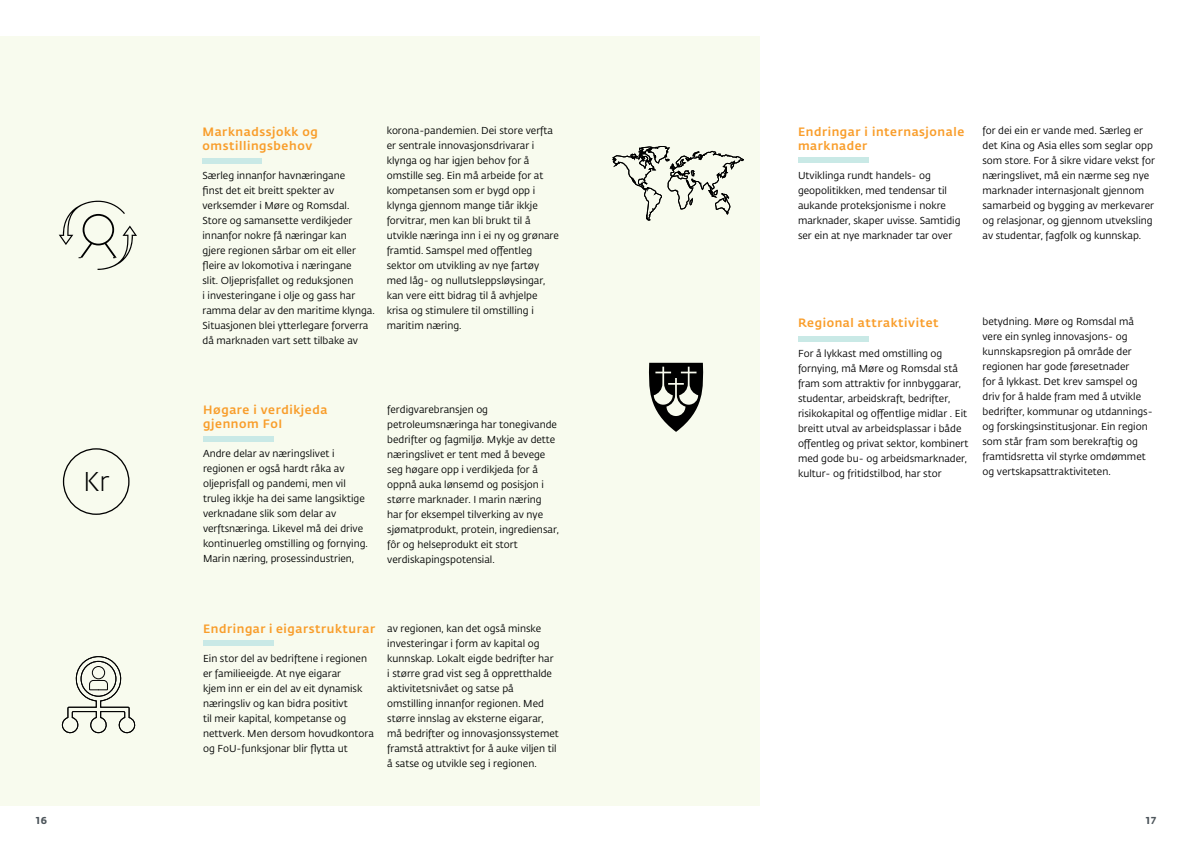
<style>
.page{position:relative;width:1191px;height:842px;background:#fff}
.page>*{position:absolute;margin:0;border:0;box-sizing:border-box;transform-origin:0 0}
.t1{font:300 26.9px "Fedra Sans Std";color:#000101}
.t2{font:500 12px/14px "Fedra Sans Std";letter-spacing:.05em;color:#f99d2a}
.t3{font:10px/15px "Fedra Sans Std";color:#000101}
.t4{font:700 10px "Fedra Sans Std";color:#4d555b}
</style>
<div class="page">
<div style="left:0;top:36px;width:759px;height:770px;background:#f8fbee"></div>
<div style="left:202px;top:158px;width:60px;height:6px;background:#c9e9e6"></div>
<div style="left:203px;top:641px;width:70px;height:5px;background:#c9e9e6"></div>
<div style="left:203px;top:436px;width:70px;height:6px;background:#c9e9e6"></div>
<div style="left:798px;top:158px;width:70px;height:5px;background:#c9e9e6"></div>
<div style="left:798px;top:337px;width:70px;height:5px;background:#c9e9e6"></div>
<svg style="left:59px;top:201px;width:78px;height:69px"></svg>
<div style="left:63px;top:448px;width:66px;height:67px;border:1px solid #000;border-radius:50%"></div>
<svg style="left:62px;top:656px;width:73px;height:78px"></svg>
<div style="left:92px;top:666px;width:13px;height:13px;border:1px solid #020202;border-radius:50%"></div>
<svg style="left:613px;top:146px;width:131px;height:74px"></svg>
<svg style="left:649px;top:363px;width:54px;height:69px"></svg>
<p class="t1" style="left:83px;top:465px;width:28px">Kr</p>
<p class="t2" style="left:202px;top:125px;width:117px">Marknadssjokk og omstillingsbehov</p>
<p class="t3" style="left:202px;top:168px;width:174px">Særleg innanfor havnæringane<br>finst det eit breitt spekter av verksemder i Møre og Romsdal.<br>Store og samansette verdikjeder innanfor nokre få næringar kan<br>gjere regionen sårbar om eit eller fleire av lokomotiva i næringane<br>slit. Oljeprisfallet og reduksjonen<br>i investeringane i olje og gass har ramma delar av den maritime klynga.<br>Situasjonen blei ytterlegare forverra då marknaden vart sett tilbake av</p>
<p class="t3" style="left:387px;top:123px;width:174px">korona-pandemien. Dei store verfta er sentrale innovasjonsdrivarar i klynga og har igjen behov for å omstille seg. Ein må arbeide for at kompetansen som er bygd opp i klynga gjennom mange tiår ikkje forvitrar, men kan bli brukt til å utvikle næringa inn i ei ny og grønare framtid. Samspel med offentleg sektor om utvikling av nye fartøy med låg- og nullutsleppsløysingar, kan vere eitt bidrag til å avhjelpe krisa og stimulere til omstilling i maritim næring.</p>
<p class="t2" style="left:203px;top:403px;width:126px">Høgare i verdikjeda gjennom FoI</p>
<p class="t3" style="left:203px;top:446px;width:166px">Andre delar av næringslivet i regionen er også hardt råka av oljeprisfall og pandemi, men vil truleg ikkje ha dei same langsiktige verknadane slik som delar av verftsnæringa. Likevel må dei drive kontinuerleg omstilling og fornying.<br>Marin næring, prosessindustrien,</p>
<p class="t3" style="left:387px;top:402px;width:173px">ferdigvarebransjen og petroleumsnæringa har tonegivande bedrifter og fagmiljø. Mykje av dette næringslivet er tent med å bevege seg høgare opp i verdikjeda for å oppnå auka lønsemd og posisjon i større marknader. I marin næring har for eksempel tilverking av nye sjømatprodukt, protein, ingrediensar, fôr og helseprodukt eit stort verdiskapingspotensial.</p>
<p class="t2" style="left:203px;top:622px;width:174px">Endringar i eigarstrukturar</p>
<p class="t3" style="left:203px;top:651px;width:172px">Ein stor del av bedriftene i regionen er familieeigde. At nye eigarar<br>kjem inn er ein del av eit dynamisk næringsliv og kan bidra positivt<br>til meir kapital, kompetanse og nettverk. Men dersom hovudkontora og FoU-funksjonar blir flytta ut</p>
<p class="t3" style="left:387px;top:621px;width:173px">av regionen, kan det også minske investeringar i form av kapital og kunnskap. Lokalt eigde bedrifter har<br>i større grad vist seg å oppretthalde aktivitetsnivået og satse på omstilling innanfor regionen. Med større innslag av eksterne eigarar, må bedrifter og innovasjonssystemet framstå attraktivt for å auke viljen til å satse og utvikle seg i regionen.</p>
<p class="t2" style="left:798px;top:125px;width:168px">Endringar i internasjonale marknader</p>
<p class="t3" style="left:798px;top:168px;width:164px">Utviklinga rundt handels- og geopolitikken, med tendensar til aukande proteksjonisme i nokre marknader, skaper uvisse. Samtidig ser ein at nye marknader tar over</p>
<p class="t3" style="left:982px;top:123px;width:174px">for dei ein er vande med. Særleg er det Kina og Asia elles som seglar opp som store. For å sikre vidare vekst for næringslivet, må ein nærme seg nye marknader internasjonalt gjennom samarbeid og bygging av merkevarer og relasjonar, og gjennom utveksling av studentar, fagfolk og kunnskap.</p>
<p class="t2" style="left:798px;top:316px;width:142px">Regional attraktivitet</p>
<p class="t3" style="left:798px;top:346px;width:172px">For å lykkast med omstilling og fornying, må Møre og Romsdal stå fram som attraktiv for innbyggarar, studentar, arbeidskraft, bedrifter, risikokapital og offentlige midlar . Eit breitt utval av arbeidsplassar i både offentleg og privat sektor, kombinert med gode bu- og arbeidsmarknader, kultur- og fritidstilbod, har stor</p>
<p class="t3" style="left:982px;top:314px;width:172px">betydning. Møre og Romsdal må vere ein synleg innovasjons- og kunnskapsregion på område der regionen har gode føresetnader<br>for å lykkast. Det krev samspel og driv for å halde fram med å utvikle bedrifter, kommunar og utdannings&shy;og forskingsinstitusjonar. Ein region som står fram som berekraftig og framtidsretta vil styrke omdømmet og vertskapsattraktiviteten.</p>
<p class="t4" style="left:36px;top:814px;width:12px">16</p>
<p class="t4" style="left:1146px;top:814px;width:11px">17</p>
</div>
